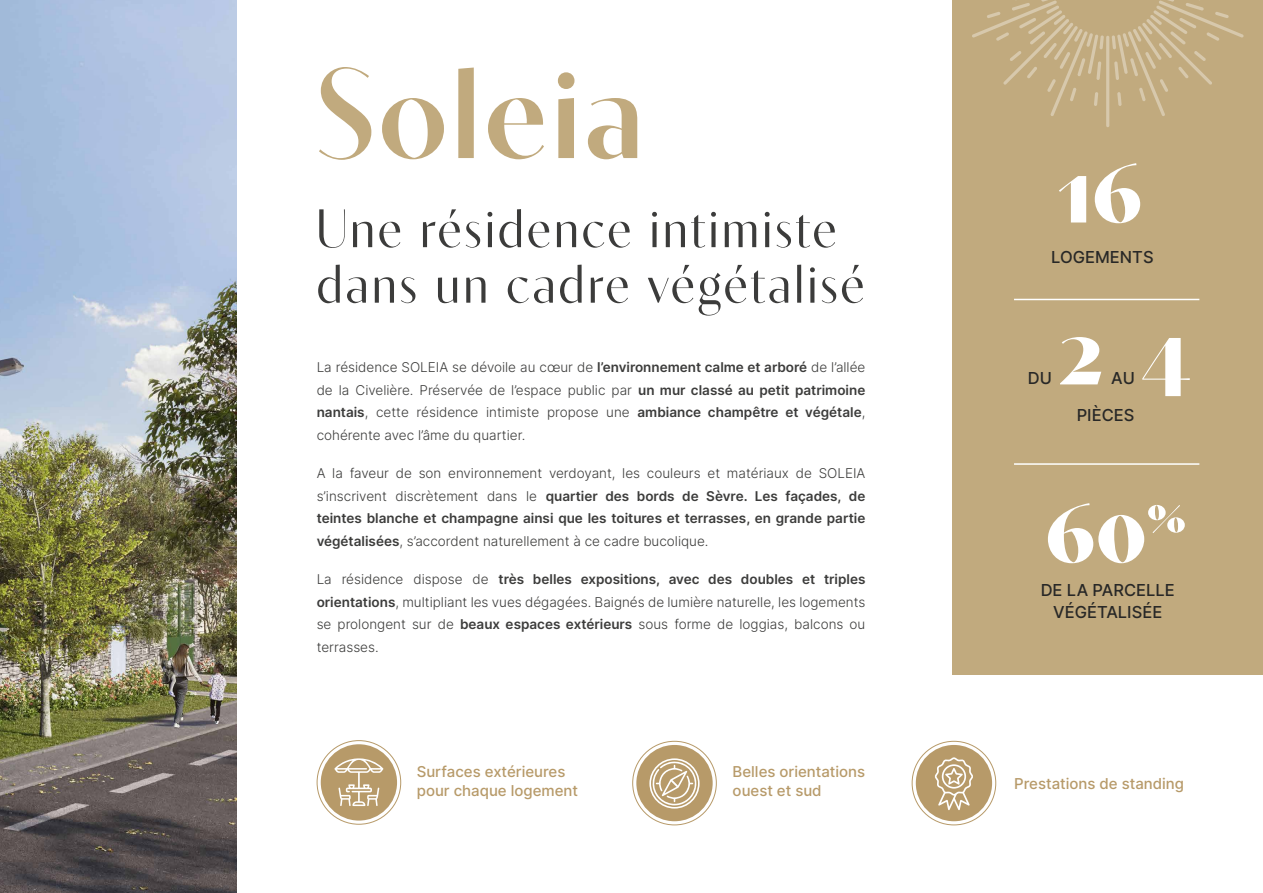
<style>
.page{position:relative;width:1263px;height:893px;background:#fff}
.page>*{position:absolute;margin:0;border:0;box-sizing:border-box;transform-origin:0 0}
.t1{font:600 127.5px "Contralto Big";letter-spacing:.03em;color:#c1aa7e}
.t2{font:700 90px "Contralto Big";color:#fff}
.t3{font:300 54px/55.5px "Contralto Big";letter-spacing:.05em;color:#3c3c3b}
.t4{font:500 16.5px/22.5px "Inter";color:#282827;text-align:center}
.t5{font:500 15px/19.2px "Inter";color:#b79a69}
.t6{font:300 13.5px/22.5px "Inter";color:#3c3c3b;text-align:justify}
.s1{font-weight:600}
</style>
<div class="page">
<div style="left:952px;top:0;width:311px;height:674px;background:#c1aa7e"></div>
<img style="left:0;top:0;width:236px;height:893px">
<hr style="left:1014px;top:299px;width:185px;height:1px;background:#fff">
<hr style="left:1014px;top:463px;width:185px;height:2px;background:#fff">
<hr style="left:1106px;top:36px;width:3px;height:91px;background:#fff;border-radius:2px">
<svg style="left:1112px;top:0;width:132px;height:116px"></svg>
<svg style="left:972px;top:0;width:132px;height:116px"></svg>
<div style="left:321px;top:744px;width:76px;height:77px;background:#b79a69;border-radius:50%"></div>
<div style="left:636px;top:745px;width:77px;height:76px;background:#b79a69;border-radius:50%"></div>
<svg style="left:649px;top:758px;width:51px;height:51px"></svg>
<div style="left:916px;top:745px;width:76px;height:76px;background:#b79a69;border-radius:50%"></div>
<svg style="left:934px;top:757px;width:39px;height:53px"></svg>
<svg style="left:334px;top:758px;width:49px;height:48px"></svg>
<h1 class="t1" style="left:315px;top:18px;width:329px">Soleia</h1>
<h3 class="t3" style="left:317px;top:196px;width:549px">Une résidence intimiste dans un cadre végétalisé</h3>
<p class="t6" style="left:317px;top:356px;width:550px">La résidence SOLEIA se dévoile au cœur de <span class="s1">l’environnement calme et arboré</span> de l’allée de la Civelière. Préservée de l’espace public par <span class="s1">un mur classé au petit patrimoine nantais</span>, cette résidence intimiste propose une <span class="s1">ambiance champêtre et végétale</span>, cohérente avec l’âme du quartier.</p>
<p class="t6" style="left:317px;top:462px;width:550px">A la faveur de son environnement verdoyant, les couleurs et matériaux de SOLEIA s’inscrivent discrètement dans le <span class="s1">quartier des bords de Sèvre. Les façades, de teintes blanche et champagne ainsi que les toitures et terrasses, en grande partie végétalisées</span>, s’accordent naturellement à ce cadre bucolique.</p>
<p class="t6" style="left:317px;top:568px;width:550px">La résidence dispose de <span class="s1">très belles expositions, avec des doubles et triples orientations</span>, multipliant les vues dégagées. Baignés de lumière naturelle, les logements se prolongent sur de <span class="s1">beaux espaces extérieurs</span> sous forme de loggias, balcons ou terrasses.</p>
<h2 class="t2" style="left:1057px;top:122px;width:87px">16</h2>
<p class="t4" style="left:1051px;top:246px;width:104px">LOGEMENTS</p>
<p class="t4" style="left:1028px;top:367px;width:26px">DU</p>
<h2 class="t2" style="left:1058px;top:284px;width:134px">2 4</h2>
<p class="t4" style="left:1111px;top:367px;width:25px">AU</p>
<p class="t4" style="left:1077px;top:403px;width:59px">PIÈCES</p>
<h2 class="t2" style="left:1046px;top:462px;width:142px">60<sup>%</sup></h2>
<p class="t4" style="left:1041px;top:578px;width:136px">DE LA PARCELLE<br>VÉGÉTALISÉE</p>
<p class="t5" style="left:417px;top:762px;width:163px">Surfaces extérieures pour chaque logement</p>
<p class="t5" style="left:733px;top:762px;width:134px">Belles orientations ouest et sud</p>
<p class="t5" style="left:1014px;top:773px;width:171px">Prestations de standing</p>
</div>
